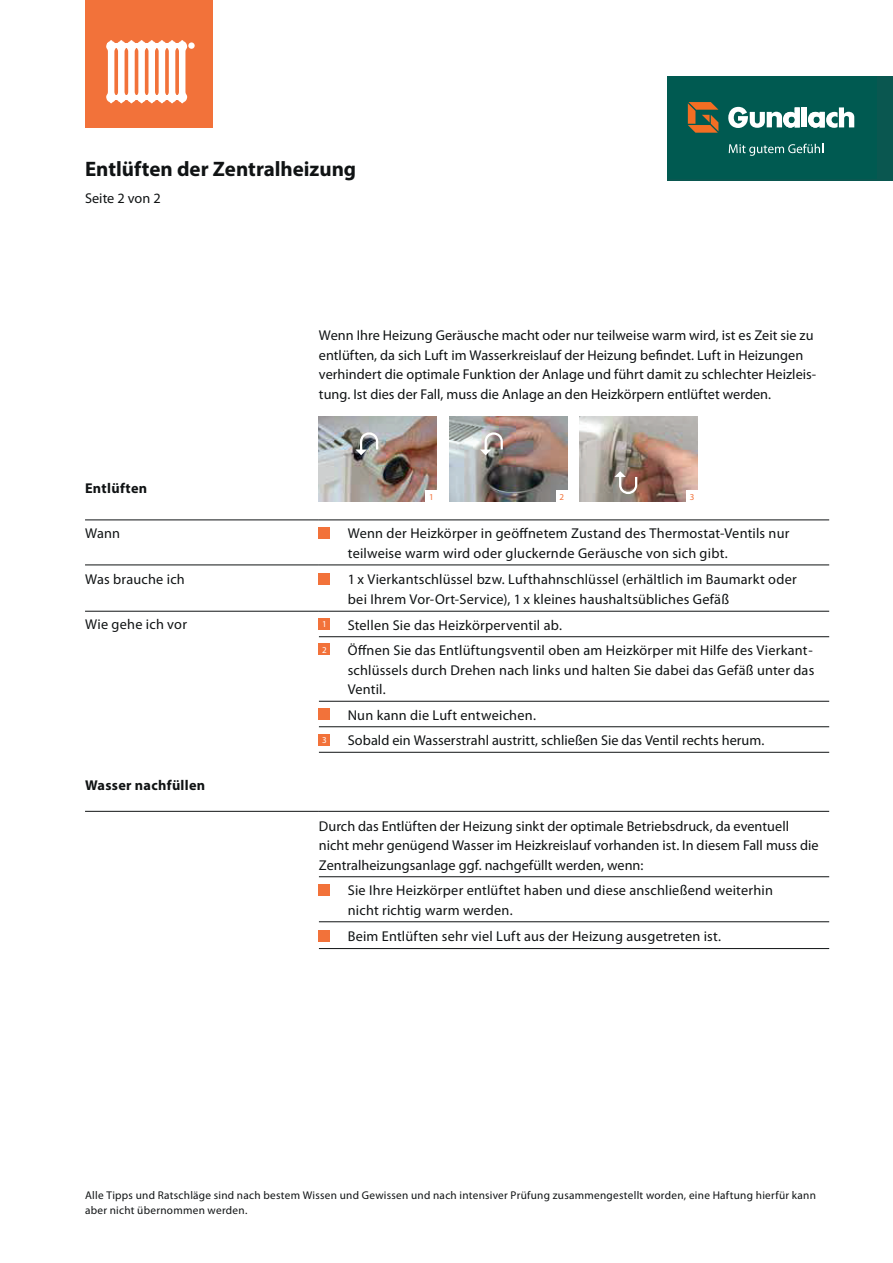
<style>
.page{position:relative;width:893px;height:1263px;background:#fff}
.page>*{position:absolute;margin:0;border:0;box-sizing:border-box;transform-origin:0 0}
.t1{font:700 21px "Myriad Pro";color:#101314}
.t2{font:14.25px/19.5px "Myriad Pro";letter-spacing:.01em;color:#101314}
.t3{font:700 14.25px "Myriad Pro";letter-spacing:.02em;color:#101314}
.t4{font:11.25px/15px "Myriad Pro";letter-spacing:.025em;color:#101314}
.t5{font:9px "Myriad Pro";color:#fff}
.t6{font:9px "Myriad Pro";color:#f2723a}
</style>
<div class="page">
<div style="left:668px;top:77px;width:225px;height:104px;background:#0a5750"></div>
<div style="left:85px;top:0;width:128px;height:128px;background:#f2723a"></div>
<hr style="left:85px;top:520px;width:234px;height:1px;background:#101314">
<hr style="left:85px;top:565px;width:234px;height:1px;background:#101314">
<hr style="left:319px;top:636px;width:510px;height:1px;background:#101314">
<hr style="left:319px;top:701px;width:510px;height:1px;background:#101314">
<hr style="left:319px;top:726px;width:510px;height:1px;background:#101314">
<hr style="left:319px;top:520px;width:510px;height:1px;background:#101314">
<hr style="left:319px;top:565px;width:510px;height:1px;background:#101314">
<hr style="left:319px;top:752px;width:510px;height:1px;background:#101314">
<hr style="left:85px;top:811px;width:234px;height:1px;background:#101314">
<hr style="left:319px;top:811px;width:510px;height:1px;background:#101314">
<hr style="left:85px;top:611px;width:234px;height:1px;background:#101314">
<hr style="left:319px;top:611px;width:510px;height:1px;background:#101314">
<hr style="left:319px;top:876px;width:510px;height:1px;background:#101314">
<hr style="left:319px;top:921px;width:510px;height:1px;background:#101314">
<hr style="left:319px;top:948px;width:510px;height:1px;background:#101314">
<div style="left:319px;top:527px;width:11px;height:11px;background:#f2723a"></div>
<div style="left:319px;top:573px;width:11px;height:11px;background:#f2723a"></div>
<div style="left:319px;top:618px;width:11px;height:11px;background:#f2723a"></div>
<div style="left:319px;top:644px;width:11px;height:11px;background:#f2723a"></div>
<div style="left:319px;top:708px;width:11px;height:11px;background:#f2723a"></div>
<div style="left:319px;top:734px;width:11px;height:11px;background:#f2723a"></div>
<div style="left:319px;top:884px;width:11px;height:11px;background:#f2723a"></div>
<div style="left:319px;top:930px;width:11px;height:11px;background:#f2723a"></div>
<img style="left:319px;top:417px;width:118px;height:85px">
<div style="left:426px;top:491px;width:11px;height:11px;background:#fff"></div>
<img style="left:449px;top:417px;width:118px;height:85px">
<div style="left:556px;top:491px;width:11px;height:11px;background:#fff"></div>
<img style="left:580px;top:417px;width:118px;height:85px">
<div style="left:687px;top:491px;width:11px;height:11px;background:#fff"></div>
<svg style="left:106px;top:40px;width:81px;height:63px"></svg>
<hr style="left:107px;top:44px;width:78px;height:4px;background:#fff">
<hr style="left:107px;top:95px;width:78px;height:4px;background:#fff">
<svg style="left:188px;top:42px;width:7px;height:7px"></svg>
<svg style="left:355px;top:432px;width:23px;height:23px"></svg>
<svg style="left:614px;top:471px;width:23px;height:23px"></svg>
<svg style="left:480px;top:432px;width:23px;height:23px"></svg>
<div style="left:667px;top:77px;width:210px;height:102px;background:#005a51"></div>
<svg style="left:729px;top:144px;width:94px;height:12px"></svg>
<svg style="left:688px;top:102px;width:30px;height:31px"></svg>
<div style="left:802px;top:107px;width:5px;height:20px;background:#fff"></div>
<svg style="left:728px;top:107px;width:72px;height:21px"></svg>
<svg style="left:808px;top:107px;width:46px;height:21px"></svg>
<h1 class="t1" style="left:85px;top:155px;width:273px">Entlüften der Zentralheizung</h1>
<p class="t2" style="left:85px;top:189px;width:77px">Seite 2 von 2</p>
<p class="t2" style="left:319px;top:326px;width:499px">Wenn Ihre Heizung Geräusche macht oder nur teilweise warm wird, ist es Zeit sie zu entlüften, da sich Luft im Wasserkreislauf der Heizung befindet. Luft in Heizungen verhindert die optimale Funktion der Anlage und führt damit zu schlechter Heizleis&shy;tung. Ist dies der Fall, muss die Anlage an den Heizkörpern entlüftet werden.</p>
<p class="t3" style="left:85px;top:479px;width:64px">Entlüften</p>
<p class="t2" style="left:85px;top:523px;width:37px">Wann</p>
<p class="t2" style="left:348px;top:524px;width:443px">Wenn der Heizkörper in geöffnetem Zustand des Thermostat-Ventils nur teilweise warm wird oder gluckernde Geräusche von sich gibt.</p>
<p class="t2" style="left:85px;top:570px;width:101px">Was brauche ich</p>
<p class="t2" style="left:348px;top:570px;width:450px">1 x Vierkantschlüssel bzw. Lufthahnschlüssel (erhältlich im Baumarkt oder bei Ihrem Vor-Ort-Service), 1 x kleines haushaltsübliches Gefäß</p>
<p class="t2" style="left:85px;top:615px;width:103px">Wie gehe ich vor</p>
<p class="t5" style="left:322px;top:619px;width:6px">1</p>
<p class="t2" style="left:348px;top:615px;width:216px">Stellen Sie das Heizkörperventil ab.</p>
<p class="t5" style="left:322px;top:645px;width:6px">2</p>
<p class="t2" style="left:348px;top:641px;width:468px;text-align:justify">Öffnen Sie das Entlüftungsventil oben am Heizkörper mit Hilfe des Vierkant&shy;schlüssels durch Drehen nach links und halten Sie dabei das Gefäß unter das Ventil.</p>
<p class="t2" style="left:348px;top:705px;width:190px">Nun kann die Luft entweichen.</p>
<p class="t5" style="left:322px;top:735px;width:6px">3</p>
<p class="t2" style="left:348px;top:731px;width:418px">Sobald ein Wasserstrahl austritt, schließen Sie das Ventil rechts herum.</p>
<p class="t3" style="left:85px;top:776px;width:122px">Wasser nachfüllen</p>
<p class="t2" style="left:319px;top:816px;width:501px">Durch das Entlüften der Heizung sinkt der optimale Betriebsdruck, da eventuell nicht mehr genügend Wasser im Heizkreislauf vorhanden ist. In diesem Fall muss die<br>Zentralheizungsanlage ggf. nachgefüllt werden, wenn:</p>
<p class="t2" style="left:348px;top:881px;width:427px">Sie Ihre Heizkörper entlüftet haben und diese anschließend weiterhin nicht richtig warm werden.</p>
<p class="t2" style="left:348px;top:927px;width:375px">Beim Entlüften sehr viel Luft aus der Heizung ausgetreten ist.</p>
<p class="t6" style="left:429px;top:492px;width:6px">1</p>
<p class="t6" style="left:560px;top:492px;width:6px">2</p>
<p class="t6" style="left:690px;top:492px;width:6px">3</p>
<p class="t4" style="left:85px;top:1188px;width:732px">Alle Tipps und Ratschläge sind nach bestem Wissen und Gewissen und nach intensiver Prüfung zusammengestellt worden, eine Haftung hierfür kann aber nicht übernommen werden.</p>
</div>
